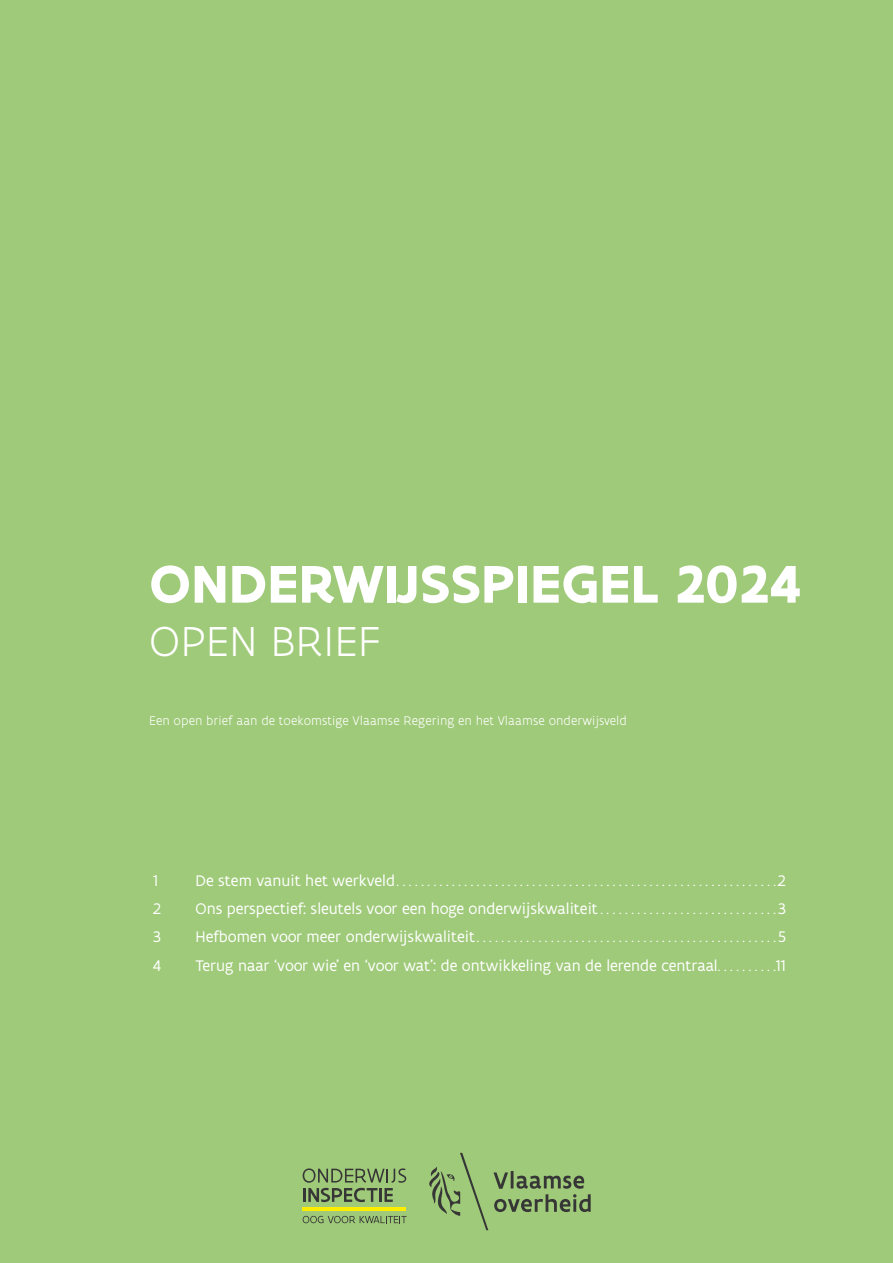
<style>
.page{position:relative;width:893px;height:1263px;background:#9fca79}
.page>*{position:absolute;margin:0;border:0;box-sizing:border-box;transform-origin:0 0}
.t1{font:700 57px "Flanders Art Sans";color:#fff}
.t2{font:300 45px "Flanders Art Sans";letter-spacing:.005em;color:#fff}
.t3{font:16.5px "Flanders Art Sans";color:#fff}
.t4{font:13.5px "Flanders Art Sans";color:#fff}
.t5{font:300 13.5px "Flanders Art Sans";color:#fff}
.s1{font-size:16.5px}
.s2{font-size:13.5px}
</style>
<div class="page">
<svg style="left:429px;top:1153px;width:162px;height:77px"></svg>
<hr style="left:302px;top:1207px;width:104px;height:4px;background:#ffed00">
<svg style="left:303px;top:1168px;width:103px;height:34px"></svg>
<svg style="left:303px;top:1216px;width:104px;height:7px"></svg>
<h1 class="t1" style="left:149px;top:548px;width:653px">ONDERWIJSSPIEGEL 2024</h1>
<h2 class="t2" style="left:149px;top:614px;width:232px">OPEN BRIEF</h2>
<p class="t5" style="left:149px;top:712px;width:479px">Een open brief aan de toekomstige Vlaamse Regering en het Vlaamse onderwijsveld</p>
<p class="t3" style="left:153px;top:870px;width:6px">1</p>
<p class="t4" style="left:196px;top:873px;width:592px"><span class="s1">De stem vanuit het werkveld</span> . . . . . . . . . . . . . . . . . . . . . . . . . . . . . . . . . . . . . . . . . . . . . . . . . . . . . . . . . . . . . <span class="s1">2</span></p>
<p class="t3" style="left:153px;top:898px;width:10px">2</p>
<p class="t3" style="left:196px;top:898px;width:592px">Ons perspectief: sleutels voor een hoge onderwijskwaliteit <span class="s2">. . . . . . . . . . . . . . . . . . . . . . . . . . . .</span> 3</p>
<p class="t3" style="left:153px;top:927px;width:9px">3</p>
<p class="t4" style="left:196px;top:930px;width:592px"><span class="s1">Hefbomen voor meer onderwijskwaliteit</span> . . . . . . . . . . . . . . . . . . . . . . . . . . . . . . . . . . . . . . . . . . . . . . . . <span class="s1">5</span></p>
<p class="t3" style="left:153px;top:955px;width:9px">4</p>
<p class="t3" style="left:196px;top:955px;width:592px">Terug naar ‘voor wie’ en ‘voor wat’: de ontwikkeling van de lerende centraal <span class="s2">. . . . . . . . .</span> 11</p>
</div>
